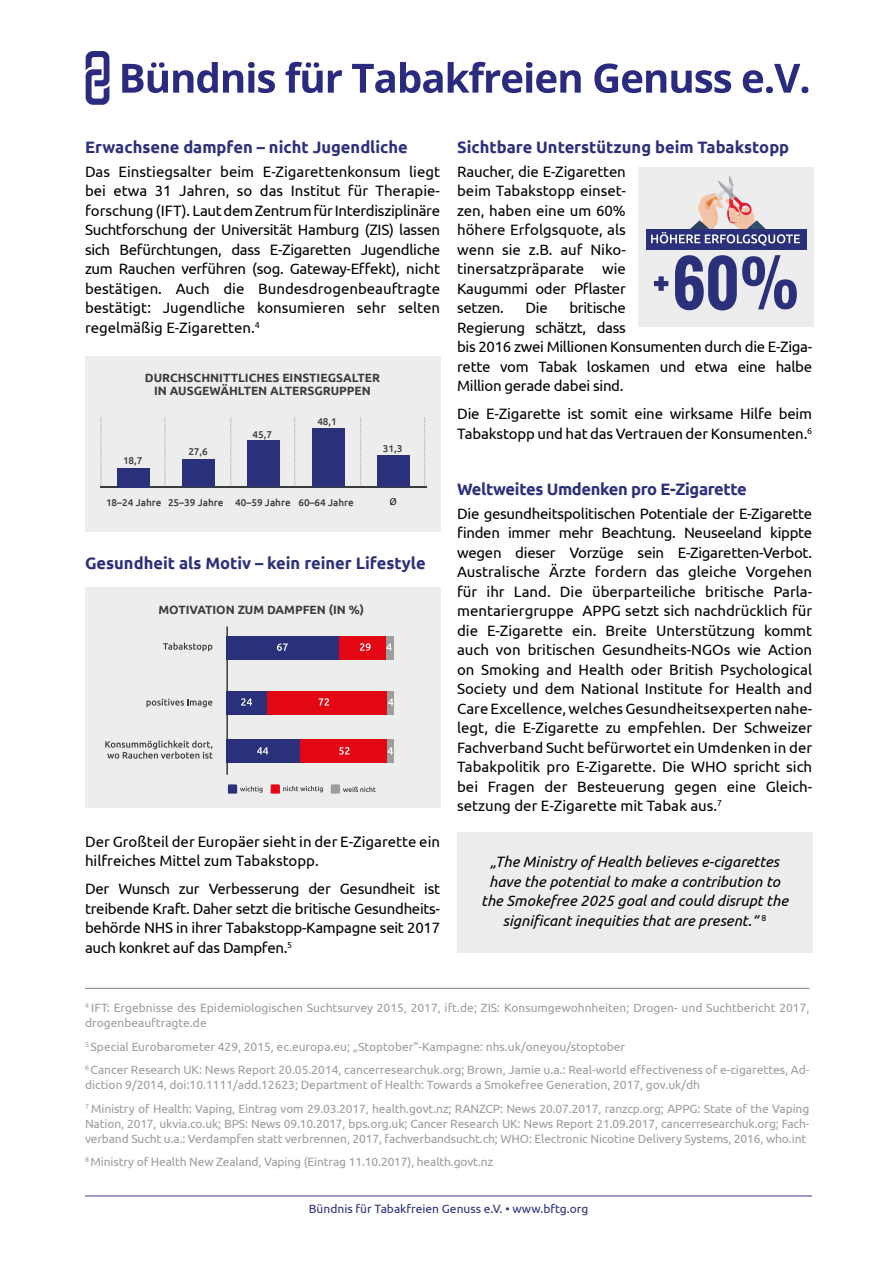
<style>
.page{position:relative;width:893px;height:1263px;background:#fff}
.page>*{position:absolute;margin:0;border:0;box-sizing:border-box;transform-origin:0 0}
.t1{font:700 16.5px "Ubuntu";color:#2b307a}
.t2{font:700 16.5px "Ubuntu";letter-spacing:-.02em;color:#2b307a}
.t3{font:15px/19.5px "Ubuntu";letter-spacing:-.01em;color:#000;text-align:justify}
.t4{font:italic 15px/19.5px "Ubuntu";color:#000;text-align:center}
.t5{font:12px/15px "Ubuntu";letter-spacing:-.01em;color:#9d9d9c}
.t6{font:700 12px/13.5px "Ubuntu";color:#3c3c3b;text-align:center}
.t7{font:12px "Ubuntu";color:#2b307a}
.t8{font:500 9.9px "Ubuntu";color:#3c3c3b}
.t9{font:9.9px "Myriad Pro";color:#000}
</style>
<div class="page">
<div style="left:458px;top:832px;width:355px;height:121px;background:#ededed"></div>
<hr style="left:85px;top:1196px;width:727px;height:1px;background:#44378d">
<hr style="left:85px;top:988px;width:724px;height:1px;background:#000">
<div style="left:639px;top:167px;width:175px;height:159px;background:#ededed"></div>
<svg style="left:654px;top:276px;width:14px;height:15px"></svg>
<svg style="left:675px;top:255px;width:122px;height:55px"></svg>
<div style="left:646px;top:229px;width:161px;height:20px;background:#2b307a"></div>
<svg style="left:651px;top:176px;width:149px;height:70px"></svg>
<svg style="left:86px;top:51px;width:23px;height:54px"></svg>
<svg style="left:122px;top:62px;width:153px;height:31px"></svg>
<svg style="left:286px;top:62px;width:56px;height:31px"></svg>
<svg style="left:352px;top:62px;width:229px;height:31px"></svg>
<svg style="left:594px;top:63px;width:137px;height:30px"></svg>
<svg style="left:743px;top:64px;width:65px;height:29px"></svg>
<div style="left:85px;top:356px;width:355px;height:175px;background:#ededed"></div>
<hr style="left:100px;top:486px;width:326px;height:1px;background:#3c3c3b">
<svg style="left:100px;top:418px;width:2px;height:68px"></svg>
<svg style="left:164px;top:418px;width:1px;height:68px"></svg>
<svg style="left:230px;top:418px;width:1px;height:68px"></svg>
<svg style="left:294px;top:418px;width:1px;height:68px"></svg>
<svg style="left:360px;top:418px;width:1px;height:68px"></svg>
<svg style="left:424px;top:418px;width:1px;height:68px"></svg>
<div style="left:117px;top:468px;width:32px;height:19px;background:#2b307a"></div>
<div style="left:182px;top:459px;width:33px;height:28px;background:#2b307a"></div>
<div style="left:247px;top:441px;width:32px;height:46px;background:#2b307a"></div>
<div style="left:312px;top:429px;width:32px;height:58px;background:#2b307a"></div>
<div style="left:377px;top:455px;width:33px;height:32px;background:#2b307a"></div>
<div style="left:85px;top:588px;width:355px;height:220px;background:#ededed"></div>
<svg style="left:240px;top:786px;width:22px;height:7px"></svg>
<div style="left:228px;top:784px;width:9px;height:10px;background:#2b307a"></div>
<svg style="left:271px;top:784px;width:52px;height:10px"></svg>
<svg style="left:331px;top:784px;width:45px;height:10px"></svg>
<hr style="left:226px;top:626px;width:2px;height:149px;background:#3c3c3b">
<svg style="left:147px;top:699px;width:65px;height:8px"></svg>
<svg style="left:105px;top:740px;width:108px;height:19px"></svg>
<div style="left:227px;top:691px;width:40px;height:23px;background:#2b307a"></div>
<div style="left:267px;top:691px;width:120px;height:23px;background:#e30613"></div>
<div style="left:387px;top:691px;width:7px;height:23px;background:#9d9d9c"></div>
<svg style="left:241px;top:698px;width:11px;height:8px"></svg>
<svg style="left:319px;top:698px;width:10px;height:8px"></svg>
<svg style="left:388px;top:698px;width:5px;height:8px"></svg>
<svg style="left:163px;top:642px;width:49px;height:9px"></svg>
<div style="left:227px;top:636px;width:113px;height:23px;background:#2b307a"></div>
<div style="left:340px;top:636px;width:46px;height:23px;background:#e30613"></div>
<div style="left:386px;top:636px;width:8px;height:23px;background:#9d9d9c"></div>
<svg style="left:277px;top:643px;width:11px;height:8px"></svg>
<svg style="left:360px;top:643px;width:11px;height:8px"></svg>
<svg style="left:387px;top:643px;width:5px;height:8px"></svg>
<div style="left:227px;top:740px;width:73px;height:23px;background:#2b307a"></div>
<div style="left:300px;top:740px;width:87px;height:23px;background:#e30613"></div>
<div style="left:387px;top:740px;width:7px;height:23px;background:#9d9d9c"></div>
<svg style="left:257px;top:747px;width:11px;height:7px"></svg>
<svg style="left:339px;top:747px;width:11px;height:8px"></svg>
<svg style="left:388px;top:747px;width:5px;height:7px"></svg>
<p class="t1" style="left:85px;top:137px;width:324px">Erwachsene dampfen – nicht Jugendliche</p>
<p class="t3" style="left:85px;top:161px;width:357px">Das Einstiegsalter beim E-Zigarettenkonsum liegt bei etwa 31 Jahren, so das Institut für Therapie&shy;forschung (IFT). Laut dem Zentrum für Interdisziplinäre Suchtforschung der Universität Hamburg (ZIS) lassen sich Befürchtungen, dass E-Zigaretten Jugendliche zum Rauchen verführen (sog. Gateway-Effekt), nicht bestätigen. Auch die Bundesdrogenbeauftragte bestätigt: Jugendliche konsumieren sehr selten regelmäßig E-Zigaretten.<sup>4</sup></p>
<p class="t6" style="left:145px;top:371px;width:237px">DURCHSCHNITTLICHES EINSTIEGSALTER<br>IN AUSGEWÄHLTEN ALTERSGRUPPEN</p>
<p class="t8" style="left:123px;top:454px;width:21px">18,7</p>
<p class="t8" style="left:188px;top:445px;width:21px">27,6</p>
<p class="t8" style="left:253px;top:428px;width:21px">45,7</p>
<p class="t8" style="left:317px;top:415px;width:21px">48,1</p>
<p class="t8" style="left:383px;top:442px;width:21px">31,3</p>
<p class="t8" style="left:168px;top:496px;width:187px">25–39 Jahre 40–59 Jahre 60–64 Jahre</p>
<p class="t9" style="left:390px;top:495px;width:8px">Ø</p>
<p class="t8" style="left:106px;top:496px;width:57px">18–24 Jahre</p>
<p class="t1" style="left:85px;top:553px;width:342px">Gesundheit als Motiv – kein reiner Lifestyle</p>
<p class="t6" style="left:158px;top:602px;width:207px">MOTIVATION ZUM DAMPFEN (IN %)</p>
<p class="t3" style="left:85px;top:831px;width:357px">Der Großteil der Europäer sieht in der E-Zigarette ein hilfreiches Mittel zum Tabakstopp.</p>
<p class="t3" style="left:85px;top:878px;width:357px">Der Wunsch zur Verbesserung der Gesundheit ist treibende Kraft. Daher setzt die britische Gesundheits&shy;behörde NHS in ihrer Tabakstopp-Kampagne seit 2017 auch konkret auf das Dampfen.<sup>5</sup></p>
<p class="t1" style="left:457px;top:137px;width:334px">Sichtbare Unterstützung beim Tabakstopp</p>
<p class="t3" style="left:457px;top:161px;width:170px">Raucher, die E-Zigaretten beim Tabakstopp einset&shy;zen, haben eine um 60% höhere Erfolgsquote, als wenn sie z.B. auf Niko&shy;tinersatzpräparate wie Kaugummi oder Pflaster setzen.</p>
<p class="t3" style="left:457px;top:298px;width:357px;text-align:left;text-indent:112px">britische<br>Regierung schätzt, dass<br>bis 2016 zwei Millionen Konsumenten durch die E-Ziga&shy;rette vom Tabak loskamen und etwa eine halbe<br>Million gerade dabei sind.</p>
<p class="t3" style="left:457px;top:404px;width:357px">Die E-Zigarette ist somit eine wirksame Hilfe beim<br>Tabakstopp und hat das Vertrauen der Konsumenten.<sup>6</sup></p>
<p class="t3" style="left:525px;top:298px;width:24px">Die</p>
<p class="t2" style="left:457px;top:479px;width:291px">Weltweites Umdenken pro E-Zigarette</p>
<p class="t3" style="left:457px;top:503px;width:357px">Die gesundheitspolitischen Potentiale der E-Zigarette finden immer mehr Beachtung. Neuseeland kippte wegen dieser Vorzüge sein E-Zigaretten-Verbot.<br>Australische Ärzte fordern das gleiche Vorgehen für ihr Land. Die überparteiliche britische Parla&shy;mentariergruppe APPG setzt sich nachdrücklich für die E-Zigarette ein. Breite Unterstützung kommt auch von britischen Gesundheits-NGOs wie Action on Smoking and Health oder British Psychological Society und dem National Institute for Health and Care Excellence, welches Gesundheitsexperten nahe&shy;legt, die E-Zigarette zu empfehlen. Der Schweizer Fachverband Sucht befürwortet ein Umdenken in der Tabakpolitik pro E-Zigarette. Die WHO spricht sich bei Fragen der Besteuerung gegen eine Gleich&shy;setzung der E-Zigarette mit Tabak aus.<sup>7</sup></p>
<p class="t4" style="left:481px;top:852px;width:308px">„The Ministry of Health believes e-cigarettes have the potential to make a contribution to the Smokefree 2025 goal and could disrupt the significant inequities that are present.“ <sup>8</sup></p>
<p class="t5" style="left:85px;top:1000px;width:726px"><sup>4</sup> IFT: Ergebnisse des Epidemiologischen Suchtsurvey 2015, 2017, ift.de; ZIS: Konsumgewohnheiten; Drogen- und Suchtbericht 2017, drogenbeauftragte.de</p>
<p class="t5" style="left:85px;top:1034px;width:726px;line-height:23.5px"><sup>5</sup> Special Eurobarometer 429, 2015, ec.europa.eu; „Stoptober“-Kampagne: nhs.uk/oneyou/stoptober<br><sup>6</sup> Cancer Research UK: News Report 20.05.2014, cancerresearchuk.org; Brown, Jamie u.a.: Real-world effectiveness of e-cigarettes, Ad-</p>
<p class="t5" style="left:85px;top:1073px;width:726px;line-height:23.5px">diction 9/2014, doi:10.1111/add.12623; Department of Health: Towards a Smokefree Generation, 2017, gov.uk/dh<br><sup>7</sup> Ministry of Health: Vaping, Eintrag vom 29.03.2017, health.govt.nz; RANZCP: News 20.07.2017, ranzcp.org; APPG: State of the Vaping</p>
<p class="t5" style="left:85px;top:1116px;width:726px">Nation, 2017, ukvia.co.uk; BPS: News 09.10.2017, bps.org.uk; Cancer Research UK: News Report 21.09.2017, cancerresearchuk.org; Fach&shy;verband Sucht u.a.: Verdampfen statt verbrennen, 2017, fachverbandsucht.ch; WHO: Electronic Nicotine Delivery Systems, 2016, who.int</p>
<p class="t5" style="left:85px;top:1154px;width:410px"><sup>8</sup> Ministry of Health New Zealand, Vaping (Eintrag 11.10.2017), health.govt.nz</p>
<p class="t7" style="left:309px;top:1201px;width:281px">Bündnis für Tabakfreien Genuss e.V. • www.bftg.org</p>
</div>
